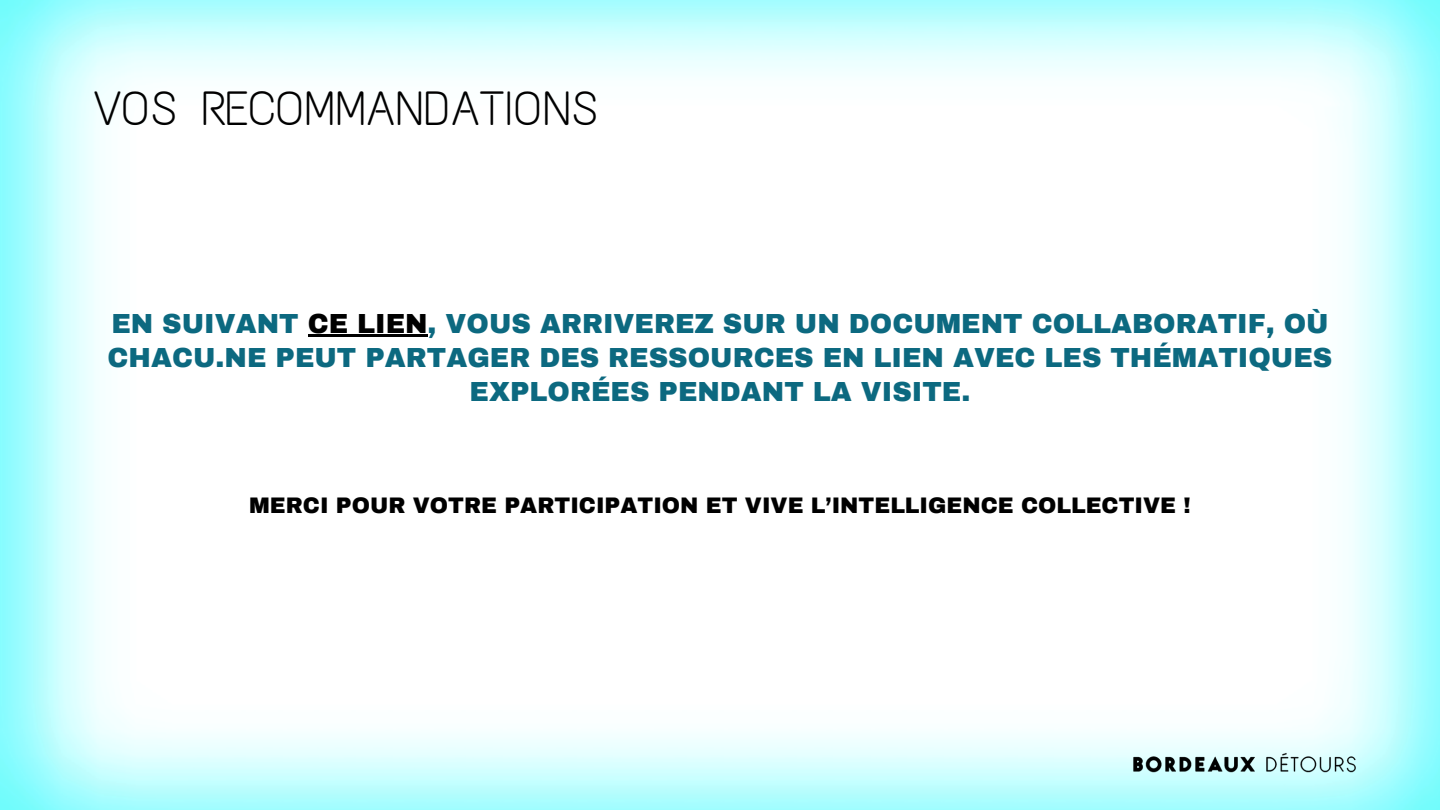
<style>
.page{position:relative;width:1440px;height:810px;background:#fff}
.page>*{position:absolute;margin:0;border:0;box-sizing:border-box;transform-origin:0 0}
.t1{font:48px "Text Me One";color:#000}
.t2{font:900 27px/33.8px "Archivo";color:#0c6980;text-align:center}
.t3{font:900 22px "Archivo";color:#000}
.s1{color:#000}
</style>
<div class="page">
<img style="left:0;top:0;width:1440px;height:810px">
<img style="left:945px;top:622px;width:495px;height:188px">
<hr style="left:308px;top:335px;width:120px;height:2px;background:#000">
<h2 class="t1" style="left:95px;top:80px;width:505px">VOS RECOMMANDATIONS</h2>
<p class="t2" style="left:108px;top:307px;width:1226px">EN SUIVANT <span class="s1">CE LIEN</span>, VOUS ARRIVEREZ SUR UN DOCUMENT COLLABORATIF, OÙ<br>CHACU.NE PEUT PARTAGER DES RESSOURCES EN LIEN AVEC LES THÉMATIQUES<br>EXPLORÉES PENDANT LA VISITE.</p>
<p class="t3" style="left:249px;top:493px;width:943px">MERCI POUR VOTRE PARTICIPATION ET VIVE L’INTELLIGENCE COLLECTIVE !</p>
</div>
